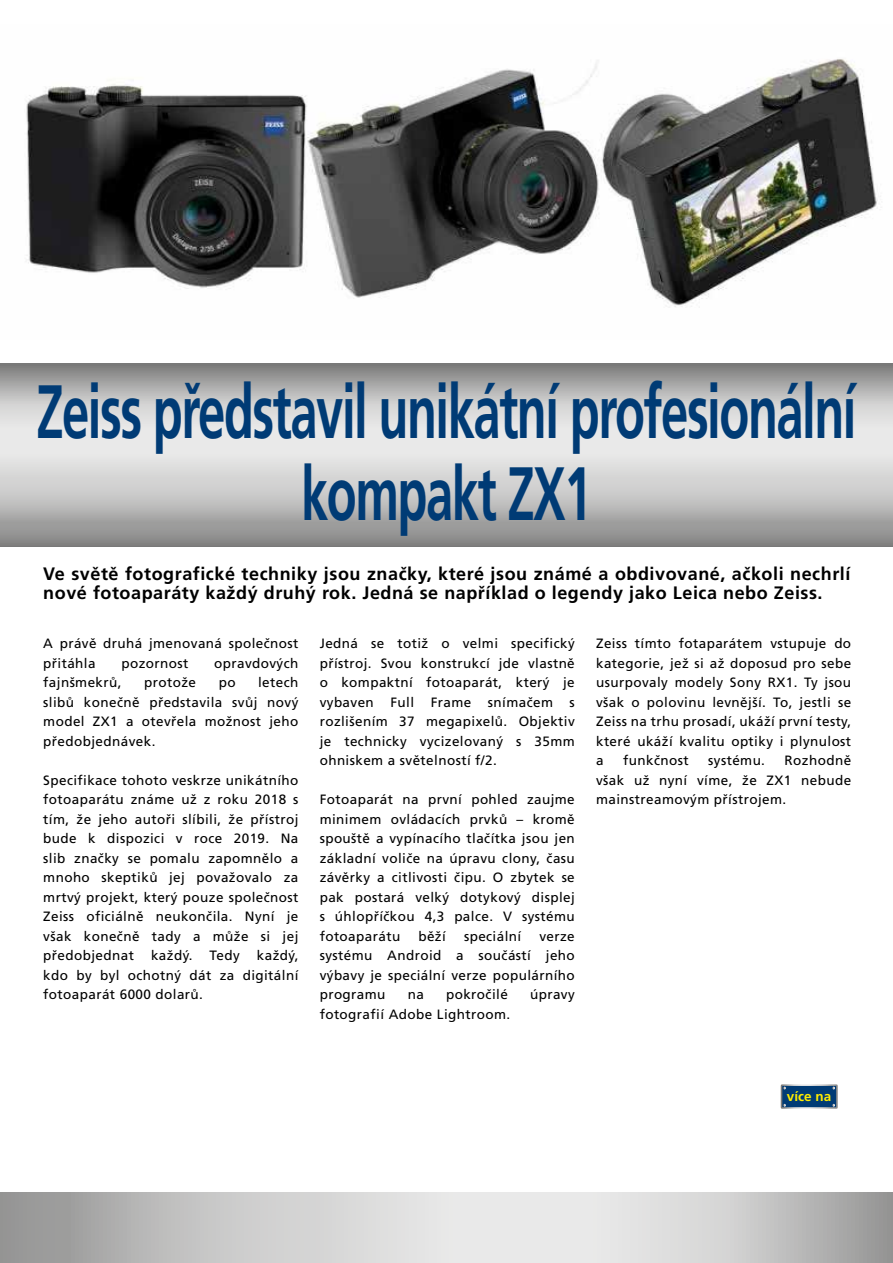
<style>
.page{position:relative;width:893px;height:1263px;background:#fff}
.page>*{position:absolute;margin:0;border:0;box-sizing:border-box;transform-origin:0 0}
.t1{font:700 75.45px/82.5px "Frutiger CE";letter-spacing:-.03em;color:#003b75;text-align:center;scale:.65 1}
.t2{font:700 18px/19.5px "Frutiger CE";letter-spacing:.03em;color:#000}
.t3{font:13.5px/19.5px "Frutiger CE";letter-spacing:.03em;color:#000;text-align:justify}
.t4{font:700 13.5px "Frutiger CE";color:#ffed00}
</style>
<div class="page">
<img style="left:26px;top:59px;width:855px;height:248px">
<svg style="left:0;top:364px;width:893px;height:182px;background:#c2c2c1"></svg>
<svg style="left:0;top:1193px;width:893px;height:70px;background:#cacaca"></svg>
<div style="left:781px;top:1085px;width:56px;height:23px;background:#003b75"></div>
<div style="left:781px;top:1084px;width:57px;height:25px;border:2px solid #fff"></div>
<h1 class="t1" style="left:36px;top:370px;width:1263px">Zeiss představil unikátní profesionální kompakt ZX1</h1>
<h2 class="t2" style="left:43px;top:564px;width:809px">Ve světě fotografické techniky jsou značky, které jsou známé a obdivované, ačkoli nechrlí nové fotoaparáty každý druhý rok. Jedná se například o legendy jako Leica nebo Zeiss.</h2>
<p class="t3" style="left:43px;top:634px;width:257px">A právě druhá jmenovaná společnost přitáhla</p>
<p class="t3" style="left:121px;top:653px;width:68px">pozornost</p>
<p class="t3" style="left:214px;top:653px;width:86px">opravdových</p>
<p class="t3" style="left:43px;top:673px;width:80px">fajnšmekrů,</p>
<p class="t3" style="left:144px;top:673px;width:53px">protože</p>
<p class="t3" style="left:219px;top:673px;width:18px">po</p>
<p class="t3" style="left:43px;top:673px;width:257px;text-indent:215px">letech slibů konečně představila svůj nový model ZX1 a otevřela možnost jeho předobjednávek.</p>
<p class="t3" style="left:43px;top:770px;width:257px">Specifikace tohoto veskrze unikátního fotoaparátu známe už z roku 2018 s tím, že jeho autoři slíbili, že přístroj bude k dispozici v roce 2019. Na slib značky se pomalu zapomnělo a mnoho skeptiků jej považovalo za mrtvý projekt, který pouze společnost Zeiss oficiálně neukončila. Nyní je však konečně tady a může si jej předobjednat</p>
<p class="t3" style="left:43px;top:946px;width:257px;text-indent:214px">každý, kdo by byl ochotný dát za digitální fotoaparát 6000 dolarů.</p>
<p class="t3" style="left:151px;top:946px;width:43px">každý.</p>
<p class="t3" style="left:210px;top:946px;width:32px">Tedy</p>
<p class="t3" style="left:320px;top:634px;width:257px">Jedná se totiž o velmi specifický přístroj. Svou konstrukcí jde vlastně o kompaktní fotoaparát, který je vybaven Full Frame snímačem s rozlišením 37 megapixelů. Objektiv je technicky vycizelovaný s 35mm ohniskem a světelností f/2.</p>
<p class="t3" style="left:320px;top:790px;width:257px">Fotoaparát na první pohled zaujme minimem ovládacích prvků – kromě spouště a vypínacího tlačítka jsou jen základní voliče na úpravu clony, času závěrky a citlivosti čipu. O zbytek se pak postará velký dotykový displej s úhlopříčkou 4,3 palce. V systému fotoaparátu</p>
<p class="t3" style="left:418px;top:926px;width:29px">běží</p>
<p class="t3" style="left:464px;top:926px;width:59px">speciální</p>
<p class="t3" style="left:320px;top:926px;width:257px;text-indent:220px">verze systému Android a součástí jeho výbavy je speciální verze populárního programu</p>
<p class="t3" style="left:408px;top:985px;width:18px">na</p>
<p class="t3" style="left:446px;top:985px;width:63px">pokročilé</p>
<p class="t3" style="left:530px;top:985px;width:46px">úpravy</p>
<p class="t3" style="left:320px;top:1004px;width:192px">fotografií Adobe Lightroom.</p>
<p class="t3" style="left:596px;top:634px;width:257px">Zeiss tímto fotaparátem vstupuje do kategorie, jež si až doposud pro sebe usurpovaly modely Sony RX1. Ty jsou však o polovinu levnější. To, jestli se Zeiss na trhu prosadí, ukáží první testy, které ukáží kvalitu optiky i plynulost a</p>
<p class="t3" style="left:623px;top:751px;width:67px">funkčnost</p>
<p class="t3" style="left:708px;top:751px;width:58px">systému.</p>
<p class="t3" style="left:596px;top:751px;width:257px;text-indent:189px">Rozhodně však už nyní víme, že ZX1 nebude mainstreamovým přístrojem.</p>
<p class="t4" style="left:787px;top:1088px;width:46px">více na</p>
</div>
